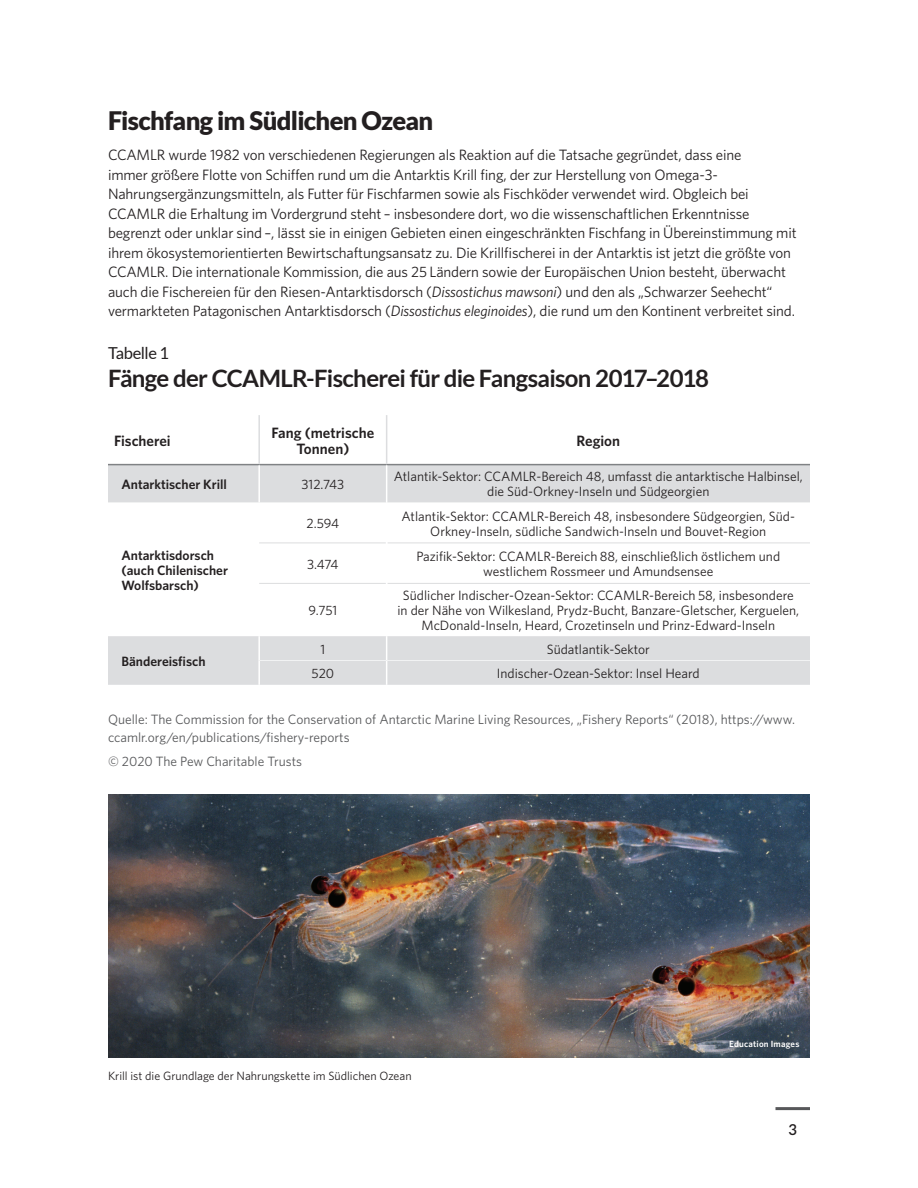
<style>
.page{position:relative;width:918px;height:1188px;background:#fff}
.page>*{position:absolute;margin:0;border:0;box-sizing:border-box;transform-origin:0 0}
.t1{font:900 25.5px "Lato";letter-spacing:-.03em;color:#231f20}
.HED{font:700 24px "Lato";letter-spacing:-.03em;color:#231f20}
.Figure{font:16.5px "Lato";letter-spacing:-.03em;color:#231f20}
.Body{font:15px/19.5px "Whitney";letter-spacing:-.01em;color:#231f20}
.Table-H1__center{font:600 15px/16.5px "Whitney";color:#231f20;text-align:center}
.t2{font:600 15px "Lato";color:#231f20}
.Table-Body{font:13.5px/15px "Whitney";color:#231f20;text-align:center}
.Source{font:13.5px/18px "Whitney";color:#57585a}
.Table-Left_column{font:600 13.5px/15px "Whitney";color:#231f20}
.Photo_caption{font:12px "Whitney";color:#231f20}
.t3{font:600 9px "Whitney";letter-spacing:.025em;color:#fff}
.s1{font-style:italic}
</style>
<div class="page">
<hr style="left:776px;top:1107px;width:34px;height:3px;background:#57585a">
<svg style="left:108px;top:415px;width:702px;height:49px"></svg>
<svg style="left:108px;top:465px;width:702px;height:220px"></svg>
<hr style="left:108px;top:464px;width:151px;height:1px;background:#808285">
<hr style="left:259px;top:464px;width:128px;height:1px;background:#808285">
<hr style="left:387px;top:464px;width:423px;height:1px;background:#808285">
<hr style="left:258px;top:465px;width:2px;height:37px;background:#fff">
<hr style="left:386px;top:465px;width:1px;height:37px;background:#fff">
<hr style="left:258px;top:415px;width:2px;height:49px;background:#dcdddf">
<hr style="left:386px;top:415px;width:1px;height:49px;background:#dcdddf">
<hr style="left:258px;top:661px;width:2px;height:24px;background:#fff">
<hr style="left:258px;top:636px;width:2px;height:25px;background:#fff">
<svg style="left:386px;top:636px;width:1px;height:49px"></svg>
<hr style="left:260px;top:660px;width:127px;height:1px;background:#f2f3f4">
<hr style="left:387px;top:660px;width:423px;height:1px;background:#f2f3f4">
<hr style="left:259px;top:543px;width:127px;height:1px;background:#dcdddf">
<hr style="left:259px;top:583px;width:127px;height:1px;background:#dcdddf">
<hr style="left:387px;top:543px;width:423px;height:1px;background:#dcdddf">
<hr style="left:387px;top:583px;width:423px;height:1px;background:#dcdddf">
<hr style="left:386px;top:502px;width:1px;height:41px;background:#fff">
<hr style="left:386px;top:543px;width:1px;height:40px;background:#fff">
<hr style="left:386px;top:583px;width:1px;height:53px;background:#fff">
<img style="left:108px;top:794px;width:702px;height:264px">
<h1 class="t1" style="left:108px;top:106px;width:327px">Fischfang im Südlichen Ozean</h1>
<p class="Body" style="left:108px;top:145px;width:690px">CCAMLR wurde 1982 von verschiedenen Regierungen als Reaktion auf die Tatsache gegründet, dass eine<br>immer größere Flotte von Schiffen rund um die Antarktis Krill fing, der zur Herstellung von Omega-3- Nahrungsergänzungsmitteln, als Futter für Fischfarmen sowie als Fischköder verwendet wird. Obgleich bei CCAMLR die Erhaltung im Vordergrund steht – insbesondere dort, wo die wissenschaftlichen Erkenntnisse begrenzt oder unklar sind –, lässt sie in einigen Gebieten einen eingeschränkten Fischfang in Übereinstimmung mit ihrem ökosystemorientierten Bewirtschaftungsansatz zu. Die Krillfischerei in der Antarktis ist jetzt die größte von CCAMLR. Die internationale Kommission, die aus 25 Ländern sowie der Europäischen Union besteht, überwacht auch die Fischereien für den Riesen-Antarktisdorsch (<span class="s1">Dissostichus mawsoni</span>) und den als „Schwarzer Seehecht“ vermarkteten Patagonischen Antarktisdorsch (<span class="s1">Dissostichus eleginoides</span>), die rund um den Kontinent verbreitet sind.</p>
<p class="Figure" style="left:108px;top:344px;width:63px">Tabelle 1</p>
<p class="HED" style="left:108px;top:365px;width:603px">Fänge der CCAMLR-Fischerei für die Fangsaison 2017–2018</p>
<p class="Table-H1__center" style="left:114px;top:432px;width:58px">Fischerei</p>
<p class="Table-H1__center" style="left:272px;top:424px;width:104px">Fang (metrische<br>Tonnen)</p>
<p class="Table-H1__center" style="left:577px;top:432px;width:45px">Region</p>
<p class="Table-Left_column" style="left:122px;top:476px;width:107px">Antarktischer Krill</p>
<p class="Table-Body" style="left:302px;top:476px;width:44px">312.743</p>
<p class="Table-Body" style="left:394px;top:469px;width:411px">Atlantik-Sektor: CCAMLR-Bereich 48, umfasst die antarktische Halbinsel, die Süd-Orkney-Inseln und Südgeorgien</p>
<p class="Table-Left_column" style="left:122px;top:547px;width:108px">Antarktisdorsch (auch Chilenischer<br>Wolfsbarsch)</p>
<p class="Table-Left_column" style="left:122px;top:653px;width:86px">Bändereisfisch</p>
<p class="Table-Body" style="left:307px;top:516px;width:34px">2.594</p>
<p class="Table-Body" style="left:402px;top:508px;width:395px">Atlantik-Sektor: CCAMLR-Bereich 48, insbesondere Südgeorgien, Süd-<br>Orkney-Inseln, südliche Sandwich-Inseln und Bouvet-Region</p>
<p class="Table-Body" style="left:307px;top:556px;width:33px">3.474</p>
<p class="Table-Body" style="left:416px;top:549px;width:365px">Pazifik-Sektor: CCAMLR-Bereich 88, einschließlich östlichem und westlichem Rossmeer und Amundsensee</p>
<p class="Table-Body" style="left:309px;top:603px;width:30px">9.751</p>
<p class="Table-Body" style="left:397px;top:588px;width:403px">Südlicher Indischer-Ozean-Sektor: CCAMLR-Bereich 58, insbesondere in der Nähe von Wilkesland, Prydz-Bucht, Banzare-Gletscher, Kerguelen,<br>McDonald-Inseln, Heard, Crozetinseln und Prinz-Edward-Inseln</p>
<p class="Table-Body" style="left:321px;top:641px;width:6px">1</p>
<p class="Table-Body" style="left:547px;top:641px;width:105px">Südatlantik-Sektor</p>
<p class="Table-Body" style="left:312px;top:666px;width:24px">520</p>
<p class="Table-Body" style="left:497px;top:666px;width:204px">Indischer-Ozean-Sektor: Insel Heard</p>
<p class="Source" style="left:108px;top:710px;width:689px">Quelle: The Commission for the Conservation of Antarctic Marine Living Resources, „Fishery Reports“ (2018), https://www. ccamlr.org/en/publications/fishery-reports</p>
<p class="Source" style="left:108px;top:752px;width:196px">© 2020 The Pew Charitable Trusts</p>
<p class="Photo_caption" style="left:108px;top:1068px;width:305px">Krill ist die Grundlage der Nahrungskette im Südlichen Ozean</p>
<p class="t3" style="left:729px;top:1038px;width:72px">Education Images</p>
<p class="t2" style="left:788px;top:1119px;width:10px">3</p>
</div>
